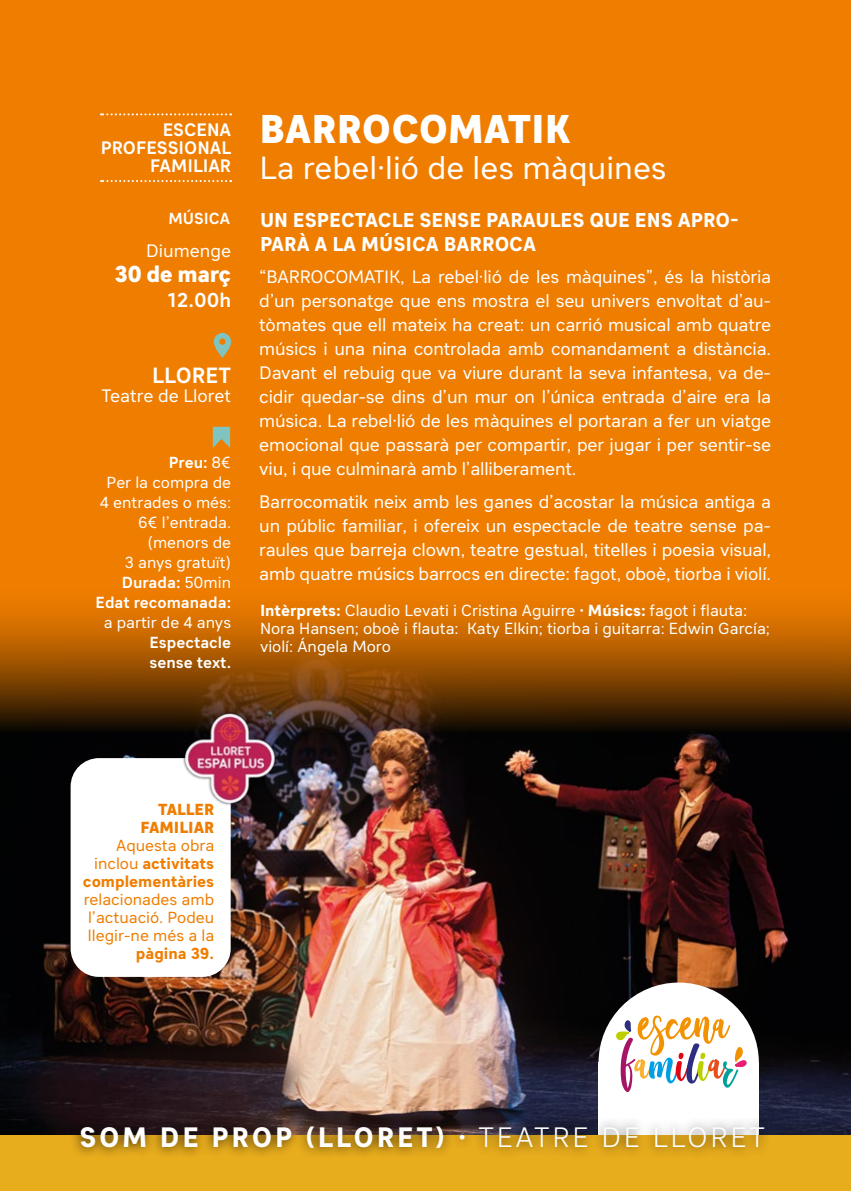
<style>
.page{position:relative;width:851px;height:1191px;background:#fff}
.page>*{position:absolute;margin:0;border:0;box-sizing:border-box;transform-origin:0 0}
.t1{font:800 40px "Sebino";color:#fff}
.t2{font:32px "Sebino";color:#fff}
.t3{font:800 28px "Sebino";letter-spacing:.1em;color:#fff}
.t4{font:800 23px "Sebino";letter-spacing:-.02em;color:#fff}
.t5{font:700 22px "Sebino";color:#fff}
.t6{font:800 20px/24px "Sebino";color:#fff}
.t7{font:700 20px "Sebino";color:#fff}
.t8{font:18px/24px "Sebino";letter-spacing:-.01em;color:#fff;text-align:justify}
.t9{font:700 18px/18px "Sebino";color:#fff;text-align:right}
.t10{font:16px/20px "Sebino";color:#fff;text-align:right}
.t11{font:800 16px/18px "Sebino";color:#ef7d00;text-align:right}
.t12{font:16px/18px "Sebino";color:#ef7d00;text-align:justify}
.t13{font:700 16px/20px "Sebino";color:#fff}
.t14{font:800 16px/18px "Sebino";color:#ef7d00;text-align:right}
.s1{font-weight:700}
.s2{font-weight:800}
.s3{font-weight:400}
.s4{font-weight:300}
</style>
<div class="page">
<div style="left:0;top:0;width:850px;height:1191px;background:#ef7d00"></div>
<img style="left:0;top:608px;width:850px;height:527px">
<svg style="left:214px;top:333px;width:17px;height:25px"></svg>
<svg style="left:213px;top:427px;width:17px;height:20px"></svg>
<svg style="left:101px;top:113px;width:130px;height:2px"></svg>
<svg style="left:101px;top:180px;width:130px;height:2px"></svg>
<div style="left:598px;top:982px;width:160px;height:160px;background:#fff;border-radius:50%"></div>
<div style="left:598px;top:1062px;width:160px;height:89px;background:#fff"></div>
<svg style="left:616px;top:1015px;width:131px;height:77px"></svg>
<div style="left:0;top:1135px;width:850px;height:56px;background:#e8ad1d"></div>
<div style="left:70px;top:1116px;width:704px;height:43px;background:#000;opacity:.76"></div>
<div style="left:71px;top:758px;width:160px;height:219px;background:#fff"></div>
<img style="left:172px;top:700px;width:116px;height:116px">
<p class="t9" style="left:101px;top:122px;width:132px">ESCENA<br>PROFESSIONAL<br>FAMILIAR</p>
<p class="t13" style="left:168px;top:208px;width:63px">MÚSICA</p>
<p class="t8" style="left:146px;top:239px;width:86px">Diumenge</p>
<p class="t4" style="left:114px;top:261px;width:118px">30 de març</p>
<p class="t7" style="left:167px;top:289px;width:65px">12.00h</p>
<p class="t5" style="left:152px;top:363px;width:80px">LLORET</p>
<p class="t8" style="left:102px;top:385px;width:131px">Teatre de Lloret</p>
<p class="t10" style="left:96px;top:453px;width:137px"><span class="s1">Preu:</span> 8€<br>Per la compra de<br>4 entrades o més:<br>6€ l’entrada. (menors de<br>3 anys gratuït)<br><span class="s1">Durada:</span> 50min<br><span class="s1">Edat recomanada:</span></p>
<p class="t10" style="left:104px;top:613px;width:129px">a partir de 4 anys</p>
<p class="t13" style="left:149px;top:633px;width:83px">Espectacle sense text.</p>
<h1 class="t1" style="left:259px;top:107px;width:312px">BARROCOMATIK</h1>
<h2 class="t2" style="left:259px;top:151px;width:408px">La rebel·lió de les màquines</h2>
<p class="t6" style="left:260px;top:208px;width:480px">UN ESPECTACLE SENSE PARAULES QUE ENS APRO-<br>PARÀ A LA MÚSICA BARROCA</p>
<p class="t8" style="left:259px;top:265px;width:513px">“BARROCOMATIK, La rebel·lió de les màquines”, és la història d’un personatge que ens mostra el seu univers envoltat d’au&shy;tòmates que ell mateix ha creat: un carrió musical amb quatre músics i una nina controlada amb comandament a distància.<br>Davant el rebuig que va viure durant la seva infantesa, va de&shy;cidir quedar-se dins d’un mur on l’única entrada d’aire era la música. La rebel·lió de les màquines el portaran a fer un viatge emocional que passarà per compartir, per jugar i per sentir-se viu, i que culminarà amb l’alliberament.</p>
<p class="t8" style="left:259px;top:490px;width:513px">Barrocomatik neix amb les ganes d’acostar la música antiga a un públic familiar, i ofereix un espectacle de teatre sense pa&shy;raules que barreja clown, teatre gestual, titelles i poesia visual, amb quatre músics barrocs en directe: fagot, oboè, tiorba i violí.</p>
<p class="t10" style="left:260px;top:602px;width:511px;line-height:18px;text-align:left"><span class="s2">Intèrprets:</span> Claudio Levati i Cristina Aguirre <span class="s2">· Músics:</span> fagot i flauta:<br>Nora Hansen; oboè i flauta: Katy Elkin; tiorba i guitarra: Edwin García; violí: Ángela Moro</p>
<p class="t14" style="left:140px;top:801px;width:75px">TALLER<br>FAMILIAR</p>
<p class="t11" style="left:83px;top:837px;width:133px"><span class="s3">Aquesta obra inclou</span> activitats complementàries</p>
<p class="t12" style="left:84px;top:891px;width:132px">relacionades amb l’actuació. Podeu llegir-ne més a la</p>
<p class="t11" style="left:136px;top:945px;width:80px">pàgina 39.</p>
<h3 class="t3" style="left:79px;top:1121px;width:686px">SOM DE PROP (LLORET) · <span class="s4">TEATRE DE LLORET</span></h3>
</div>
